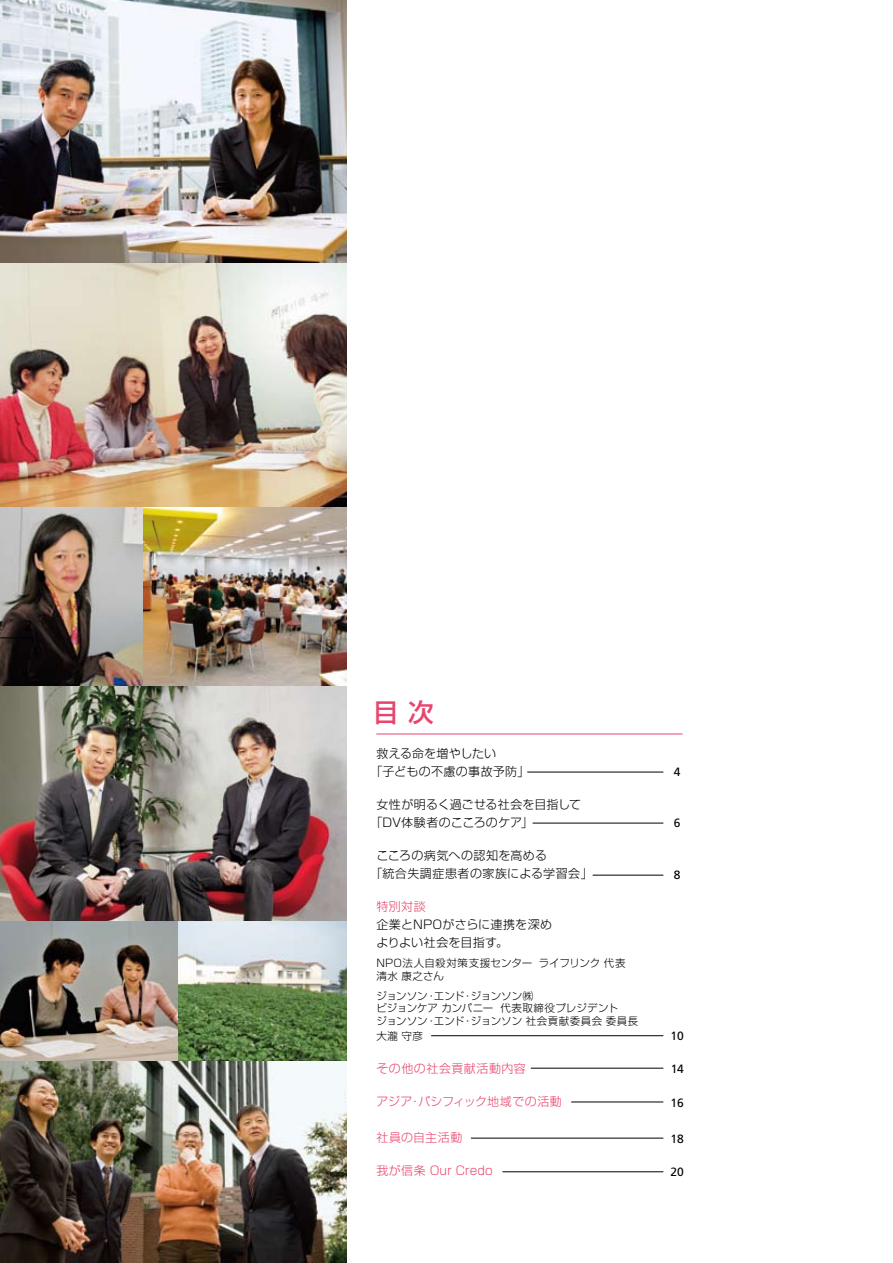
<style>
.page{position:relative;width:893px;height:1263px;background:#fff}
.page>*{position:absolute;margin:0;border:0;box-sizing:border-box;transform-origin:0 0}
.t1{font:500 25.5px "Shin Go Pro";color:#e8456d}
.t2{font:15px "Frutiger";color:#000}
.t3{font:300 12px/18px "Shin Go Pro";letter-spacing:.02em;color:#000}
.t4{font:300 12px "Shin Go Pro";letter-spacing:.035em;color:#e8456d}
.t5{font:300 12px "Shin Go Pro";letter-spacing:.01em;color:#e8456d}
.t6{font:12px "Frutiger";letter-spacing:-.02em;color:#000}
.t7{font:300 12px "Shin Go Pro";letter-spacing:.015em;color:#e8456d}
.t8{font:300 10.5px/12px "Shin Go Pro";letter-spacing:.005em;color:#000}
.t9{font:300 10.5px/13.5px "Shin Go Pro";letter-spacing:.025em;color:#000}
.s1{color:#e8456d}
</style>
<div class="page">
<img style="left:0;top:921px;width:179px;height:140px">
<img style="left:142px;top:507px;width:205px;height:180px">
<img style="left:0;top:0;width:346px;height:264px">
<img style="left:0;top:507px;width:142px;height:180px">
<img style="left:0;top:264px;width:347px;height:243px">
<img style="left:179px;top:921px;width:168px;height:140px">
<img style="left:0;top:687px;width:347px;height:234px">
<img style="left:0;top:1061px;width:347px;height:202px">
<hr style="left:376px;top:734px;width:306px;height:1px;background:#e8456d">
<hr style="left:527px;top:772px;width:136px;height:1px;background:#000">
<hr style="left:533px;top:823px;width:130px;height:1px;background:#000">
<hr style="left:593px;top:875px;width:70px;height:1px;background:#000">
<hr style="left:431px;top:1035px;width:232px;height:1px;background:#000">
<hr style="left:531px;top:1068px;width:132px;height:1px;background:#000">
<hr style="left:571px;top:1102px;width:92px;height:1px;background:#000">
<hr style="left:471px;top:1138px;width:192px;height:1px;background:#000">
<hr style="left:502px;top:1171px;width:161px;height:1px;background:#000">
<hr style="left:0;top:637px;width:34px;height:1px;background:#000">
<p class="t2" style="left:24px;top:617px;width:10px">2</p>
<p class="t1" style="left:373px;top:691px;width:62px">目次</p>
<p class="t3" style="left:370px;top:743px;width:161px;text-indent:6px">救える命を増やしたい<br>「子どもの不慮の事故予防」</p>
<p class="t3" style="left:370px;top:794px;width:212px;text-indent:6px">女性が明るく過ごせる社会を目指して「DV体験者のこころのケア」　</p>
<p class="t3" style="left:370px;top:845px;width:230px;text-indent:6px">こころの病気への認知を高める<br>「統合失調症患者の家族による学習会」　</p>
<p class="t3" style="left:376px;top:896px;width:177px"><span class="s1">特別対談<br></span>企業とNPOがさらに連携を深めよりよい社会を目指す。</p>
<p class="t9" style="left:376px;top:955px;width:251px">NPO法人自殺対策支援センター ライフリンク 代表清水 康之さん</p>
<p class="t8" style="left:376px;top:988px;width:244px">ジョンソン・エンド・ジョンソン㈱<br>ビジョンケア カンパニー 代表取締役プレジデント</p>
<p class="t8" style="left:376px;top:1013px;width:264px;line-height:14.2px">ジョンソン・エンド・ジョンソン 社会貢献委員会 委員長大瀧 守彦</p>
<p class="t4" style="left:376px;top:1059px;width:151px">その他の社会貢献活動内容</p>
<p class="t5" style="left:376px;top:1092px;width:187px">アジア・パシフィック地域での活動</p>
<p class="t4" style="left:376px;top:1128px;width:88px">社員の自主活動</p>
<p class="t7" style="left:376px;top:1161px;width:118px">我が信条 Our Credo</p>
<p class="t6" style="left:674px;top:764px;width:8px">4</p>
<p class="t6" style="left:674px;top:816px;width:8px">6</p>
<p class="t6" style="left:674px;top:867px;width:8px">8</p>
<p class="t6" style="left:671px;top:1029px;width:15px">10</p>
<p class="t6" style="left:671px;top:1061px;width:14px">14</p>
<p class="t6" style="left:671px;top:1095px;width:15px">16</p>
<p class="t6" style="left:671px;top:1131px;width:15px">18</p>
<p class="t6" style="left:670px;top:1165px;width:15px">20</p>
</div>
